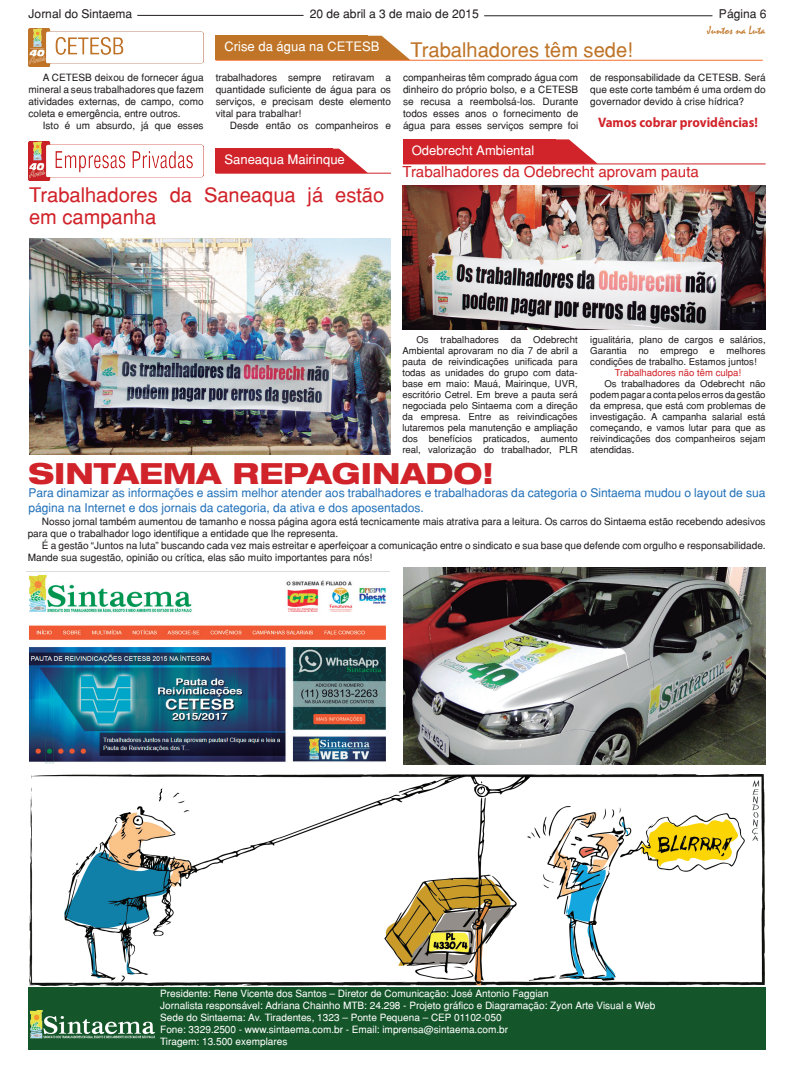
<style>
.page{position:relative;width:794px;height:1078px;background:#fff}
.page>*{position:absolute;margin:0;border:0;box-sizing:border-box;transform-origin:0 0}
.t1{font:800 expanded 29px "Helvetica 83";color:#d1232a}
.t2{font:20px/22px "Helvetica";color:#d1232a}
.t3{font:20px "Helvetica";color:#bf7427}
.t4{font:15px "Helvetica";color:#d1232a}
.t5{font:700 13.8px "Myriad Pro";color:#d1232a;scale:.94 1}
.t6{font:13px "Helvetica";color:#fff}
.t7{font:12px/14.4px "Helvetica";color:#2573ba}
.t8{font:12px "Helvetica";color:#231f20}
.t9{font:12px "Mistral";color:#bf7427}
.t10{font:10px/12px "Helvetica";color:#231f20;text-align:justify}
.t11{font:10px/12px "Helvetica";color:#fff}
.t12{font:9.5px/11px "Helvetica";color:#231f20;text-align:justify}
.t13{font:9.5px "Helvetica";color:#d1232a}
</style>
<div class="page">
<div style="left:28px;top:986px;width:737px;height:63px;background:#15552a"></div>
<img style="left:30px;top:1010px;width:124px;height:28px">
<svg style="left:368px;top:36px;width:42px;height:24px"></svg>
<div style="left:216px;top:36px;width:152px;height:24px;background:#bf7427"></div>
<hr style="left:216px;top:60px;width:547px;height:1px;background:#f36f2c">
<img style="left:29px;top:774px;width:735px;height:211px">
<img style="left:402px;top:185px;width:363px;height:144px">
<img style="left:28px;top:28px;width:176px;height:39px">
<img style="left:28px;top:142px;width:176px;height:38px">
<svg style="left:555px;top:139px;width:42px;height:24px"></svg>
<div style="left:403px;top:139px;width:152px;height:25px;background:#d1232a"></div>
<hr style="left:403px;top:163px;width:362px;height:1px;background:#d1232a">
<img style="left:403px;top:567px;width:362px;height:197px">
<img style="left:27px;top:571px;width:362px;height:193px">
<hr style="left:137px;top:15px;width:166px;height:1px;background:#231f20">
<hr style="left:484px;top:15px;width:228px;height:1px;background:#231f20">
<img style="left:29px;top:239px;width:362px;height:215px">
<svg style="left:333px;top:149px;width:35px;height:24px"></svg>
<div style="left:216px;top:149px;width:117px;height:24px;background:#d1232a"></div>
<hr style="left:216px;top:173px;width:175px;height:1px;background:#d1232a">
<p class="t8" style="left:29px;top:7px;width:105px">Jornal do Sintaema</p>
<p class="t8" style="left:310px;top:7px;width:170px">20 de abril a 3 de maio de 2015</p>
<p class="t8" style="left:719px;top:7px;width:49px">Página 6</p>
<p class="t10" style="left:29px;top:72px;width:177px;text-indent:14px">A CETESB deixou de fornecer água mineral a seus trabalhadores que fazem atividades externas, de campo, como coleta e emergência, entre outros.</p>
<p class="t10" style="left:43px;top:120px;width:162px">Isto é um absurdo, já que esses</p>
<p class="t9" style="left:707px;top:23px;width:59px">Juntos na Luta</p>
<h3 class="t6" style="left:224px;top:39px;width:157px">Crise da água na CETESB</h3>
<h2 class="t3" style="left:410px;top:37px;width:224px">Trabalhadores têm sede!</h2>
<p class="t10" style="left:216px;top:72px;width:177px">trabalhadores sempre retiravam a quantidade suficiente de água para os serviços, e precisam deste elemento vital para trabalhar!</p>
<p class="t10" style="left:230px;top:120px;width:163px">Desde então os companheiros e</p>
<p class="t10" style="left:403px;top:72px;width:177px">companheiras têm comprado água com dinheiro do próprio bolso, e a CETESB se recusa a reembolsá-los. Durante todos esses anos o fornecimento de água para esses serviços sempre foi</p>
<p class="t10" style="left:590px;top:72px;width:177px">de responsabilidade da CETESB. Será que este corte também é uma ordem do governador devido à crise hídrica?</p>
<h3 class="t5" style="left:598px;top:114px;width:172px">Vamos cobrar providências!</h3>
<h3 class="t6" style="left:224px;top:152px;width:122px">Saneaqua Mairinque</h3>
<h2 class="t2" style="left:29px;top:184px;width:357px">Trabalhadores da Saneaqua já estão em campanha</h2>
<h3 class="t6" style="left:412px;top:142px;width:124px">Odebrecht Ambiental</h3>
<h3 class="t4" style="left:402px;top:163px;width:298px">Trabalhadores da Odebrecht aprovam pauta</h3>
<p class="t12" style="left:402px;top:334px;width:177px;text-indent:14px">Os trabalhadores da Odebrecht Ambiental aprovaram no dia 7 de abril a pauta de reivindicações unificada para todas as unidades do grupo com data&shy;base em maio: Mauá, Mairinque, UVR, escritório Cetrel. Em breve a pauta será negociada pelo Sintaema com a direção da empresa. Entre as reivindicações lutaremos pela manutenção e ampliação dos benefícios praticados, aumento real, valorização do trabalhador, PLR</p>
<p class="t12" style="left:590px;top:334px;width:177px">igualitária, plano de cargos e salários, Garantia no emprego e melhores condições de trabalho. Estamos juntos!</p>
<p class="t13" style="left:615px;top:367px;width:128px">Trabalhadores não têm culpa!</p>
<p class="t12" style="left:590px;top:378px;width:177px;text-indent:14px">Os trabalhadores da Odebrecht não podem pagar a conta pelos erros da gestão da empresa, que está com problemas de investigação. A campanha salarial está começando, e vamos lutar para que as reivindicações dos companheiros sejam atendidas.</p>
<h1 class="t1" style="left:28px;top:454px;width:467px">SINTAEMA REPAGINADO!</h1>
<p class="t7" style="left:28px;top:485px;width:738px">Para dinamizar as informações e assim melhor atender aos trabalhadores e trabalhadoras da categoria o Sintaema mudou o layout de sua página na Internet e dos jornais da categoria, da ativa e dos aposentados.</p>
<p class="t10" style="left:28px;top:515px;width:739px;text-indent:14px">Nosso jornal também aumentou de tamanho e nossa página agora está tecnicamente mais atrativa para a leitura. Os carros do Sintaema estão recebendo adesivos para que o trabalhador logo identifique a entidade que lhe representa.</p>
<p class="t10" style="left:28px;top:539px;width:739px;text-indent:14px">É a gestão “Juntos na luta” buscando cada vez mais estreitar e aperfeiçoar a comunicação entre o sindicato e sua base que defende com orgulho e responsabilidade.<br>Mande sua sugestão, opinião ou crítica, elas são muito importantes para nós!</p>
<p class="t11" style="left:160px;top:987px;width:496px">Presidente: Rene Vicente dos Santos – Diretor de Comunicação: José Antonio Faggian<br>Jornalista responsável: Adriana Chainho MTB: 24.298 - Projeto gráfico e Diagramação: Zyon Arte Visual e Web Sede do Sintaema: Av. Tiradentes, 1323 – Ponte Pequena – CEP 01102-050<br>Fone: 3329.2500 - www.sintaema.com.br - Email: imprensa@sintaema.com.br<br>Tiragem: 13.500 exemplares</p>
</div>
